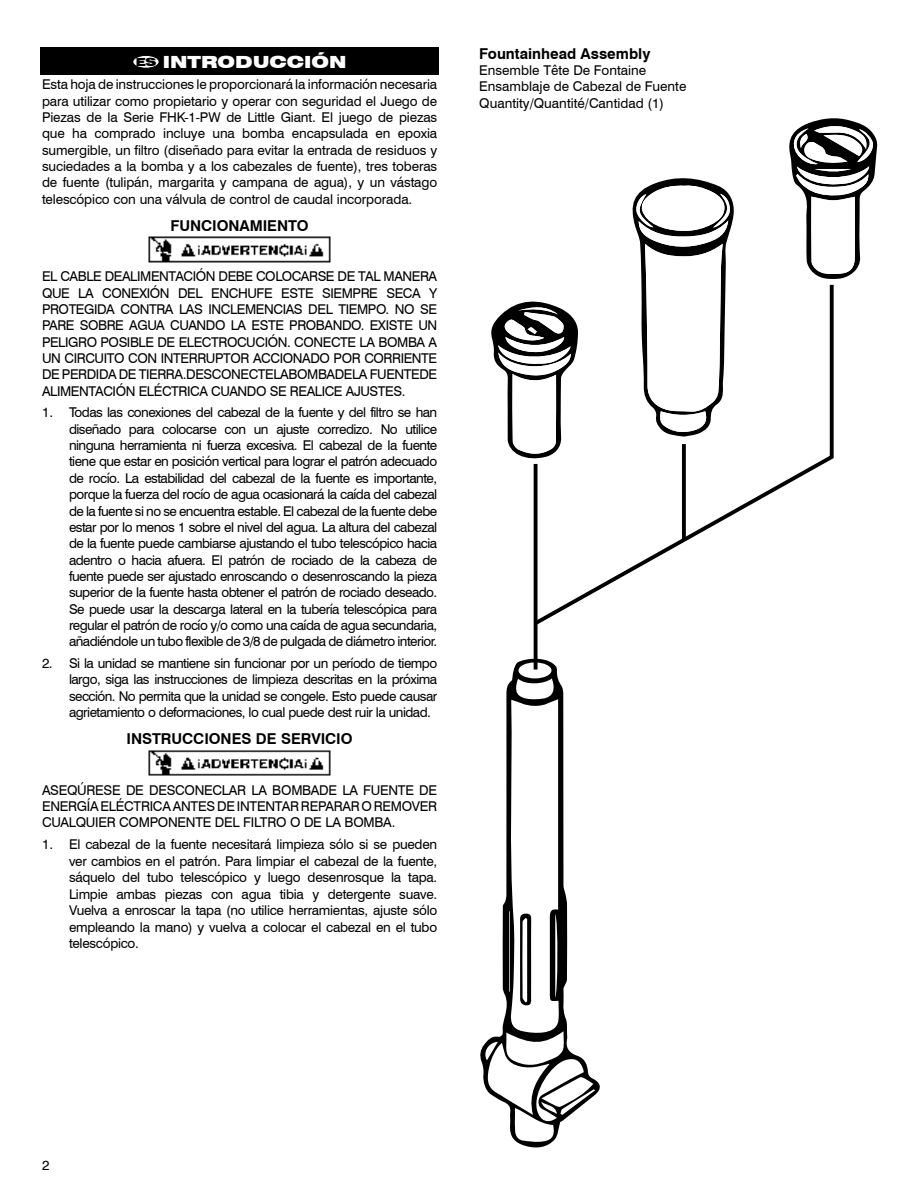
<style>
.page{position:relative;width:918px;height:1188px;background:#fff}
.page>*{position:absolute;margin:0;border:0;box-sizing:border-box;transform-origin:0 0}
.t1{font:900 expanded 16.8px "Swiss 721 BT";color:#fff}
.t2{font:700 15px "Swiss 721 BT";color:#000}
.t3{font:13.5px/16.4px "Swiss 721 BT";letter-spacing:-.02em;color:#000;text-align:justify}
.t4{font:13.5px/16.2px "Swiss 721 BT";color:#000}
</style>
<div class="page">
<div style="left:40px;top:47px;width:399px;height:28px;background:#000"></div>
<div style="left:133px;top:55px;width:26px;height:13px;background:#fff;border-radius:50%"></div>
<div style="left:133px;top:55px;width:26px;height:13px;border:1px solid #000;border-radius:50%"></div>
<img style="left:148px;top:236px;width:183px;height:27px">
<img style="left:148px;top:750px;width:183px;height:26px">
<svg style="left:480px;top:657px;width:120px;height:491px"></svg>
<svg style="left:632px;top:178px;width:102px;height:103px"></svg>
<svg style="left:789px;top:118px;width:89px;height:161px"></svg>
<svg style="left:491px;top:301px;width:40px;height:158px"></svg>
<div style="left:519px;top:662px;width:32px;height:16px;background:#fff;border-radius:50%"></div>
<svg style="left:482px;top:678px;width:113px;height:464px"></svg>
<svg style="left:534px;top:628px;width:4px;height:42px"></svg>
<svg style="left:531px;top:281px;width:303px;height:347px"></svg>
<svg style="left:682px;top:444px;width:4px;height:96px"></svg>
<p class="t1" style="left:136px;top:52px;width:212px"><sup>ES</sup> INTRODUCCIÓN</p>
<p class="t3" style="left:42px;top:76px;width:397px">Esta hoja de instrucciones le proporcionará la información necesaria para utilizar como propietario y operar con seguridad el Juego de Piezas de la Serie FHK-1-PW de Little Giant. El juego de piezas que ha comprado incluye una bomba encapsulada en epoxia sumergible, un filtro (diseñado para evitar la entrada de residuos y suciedades a la bomba y a los cabezales de fuente), tres toberas de fuente (tulipán, margarita y campana de agua), y un vástago telescópico con una válvula de control de caudal incorporada.</p>
<p class="t2" style="left:171px;top:217px;width:20px">FUNCIONAMIENTO</p>
<p class="t3" style="left:42px;top:268px;width:397px">EL CABLE DEALIMENTACIÓN DEBE COLOCARSE DE TAL MANERA QUE LA CONEXIÓN DEL ENCHUFE ESTE SIEMPRE SECA Y PROTEGIDA CONTRA LAS INCLEMENCIAS DEL TIEMPO. NO SE PARE SOBRE AGUA CUANDO LA ESTE PROBANDO. EXISTE UN PELIGRO POSIBLE DE ELECTROCUCIÓN. CONECTE LA BOMBA A UN CIRCUITO CON INTERRUPTOR ACCIONADO POR CORRIENTE DE PERDIDA DE TIERRA.DESCONECTELABOMBADELA FUENTEDE ALIMENTACIÓN ELÉCTRICA CUANDO SE REALICE AJUSTES.</p>
<p class="t3" style="left:69px;top:404px;width:370px;text-indent:-27px">1. Todas las conexiones del cabezal de la fuente y del filtro se han diseñado para colocarse con un ajuste corredizo. No utilice ninguna herramienta ni fuerza excesiva. El cabezal de la fuente tiene que estar en posición vertical para lograr el patrón adecuado de rocío. La estabilidad del cabezal de la fuente es importante, porque la fuerza del rocío de agua ocasionará la caída del cabezal de la fuente si no se encuentra estable. El cabezal de la fuente debe estar por lo menos 1 sobre el nivel del agua. La altura del cabezal de la fuente puede cambiarse ajustando el tubo telescópico hacia adentro o hacia afuera. El patrón de rociado de la cabeza de fuente puede ser ajustado enroscando o desenroscando la pieza superior de la fuente hasta obtener el patrón de rociado deseado.<br>Se puede usar la descarga lateral en la tubería telescópica para regular el patrón de rocío y/o como una caída de agua secundaria, añadiéndole un tubo flexible de 3/8 de pulgada de diámetro interior.</p>
<p class="t3" style="left:69px;top:655px;width:370px;text-indent:-27px">2. Si la unidad se mantiene sin funcionar por un período de tiempo largo, siga las instrucciones de limpieza descritas en la próxima sección. No permita que la unidad se congele. Esto puede causar agrietamiento o deformaciones, lo cual puede dest ruir la unidad.</p>
<p class="t2" style="left:127px;top:730px;width:11px">INSTRUCCIONES</p>
<p class="t2" style="left:256px;top:730px;width:35px">DE SERVICIO</p>
<p class="t3" style="left:42px;top:782px;width:397px">ASEQÚRESE DE DESCONECLAR LA BOMBADE LA FUENTE DE ENERGÍA ELÉCTRICA ANTES DE INTENTAR REPARAR O REMOVER CUALQUIER COMPONENTE DEL FILTRO O DE LA BOMBA.</p>
<p class="t3" style="left:69px;top:836px;width:370px;text-indent:-27px">1. El cabezal de la fuente necesitará limpieza sólo si se pueden ver cambios en el patrón. Para limpiar el cabezal de la fuente, sáquelo del tubo telescópico y luego desenrosque la tapa.<br>Limpie ambas piezas con agua tibia y detergente suave.<br>Vuelva a enroscar la tapa (no utilice herramientas, ajuste sólo empleando la mano) y vuelva a colocar el cabezal en el tubo telescópico.</p>
<p class="t2" style="left:479px;top:44px;width:173px">Fountainhead Assembly</p>
<p class="t4" style="left:479px;top:62px;width:209px">Ensemble Tête De Fontaine<br>Ensamblaje de Cabezal de Fuente<br>Quantity/Quantité/Cantidad (1)</p>
<p class="t3" style="left:42px;top:1157px;width:9px">2</p>
</div>
